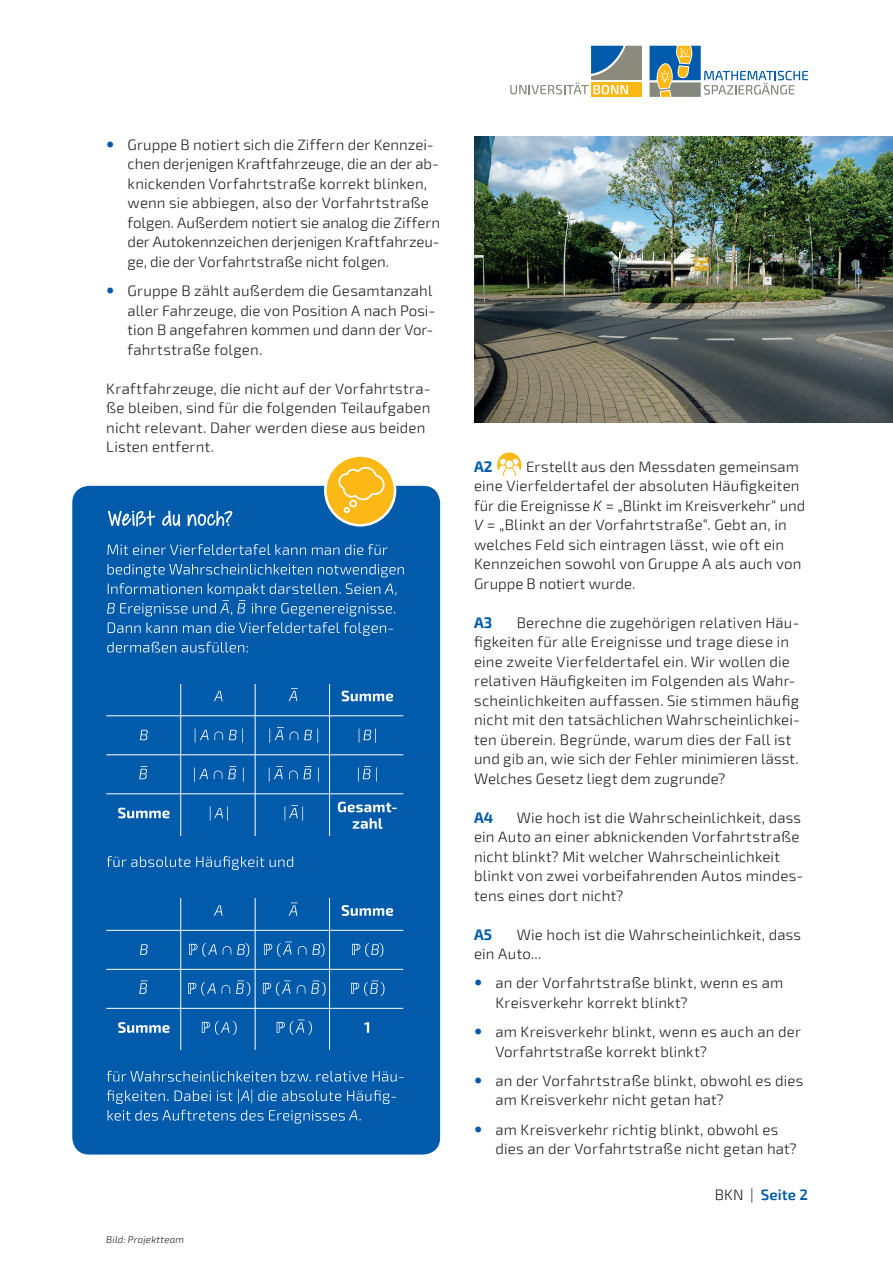
<style>
.page{position:relative;width:893px;height:1263px;background:#fff}
.page>*{position:absolute;margin:0;border:0;box-sizing:border-box;transform-origin:0 0}
.t1{font:300 15px/19.5px "Exo 2";letter-spacing:.01em;color:#231f20}
.t2{font:600 15px "Exo 2";letter-spacing:.01em;color:#015aaa}
.t3{font:700 15px "Exo 2";color:#015aaa}
.t4{font:italic 300 9.75px "Exo 2";letter-spacing:.02em;color:#231f20}
.s1{font-style:italic}
.s2{font-weight:300;color:#231f20}
</style>
<div class="page">
<svg style="left:591px;top:94px;width:51px;height:3px"></svg>
<svg style="left:510px;top:46px;width:132px;height:48px"></svg>
<svg style="left:650px;top:46px;width:158px;height:51px"></svg>
<svg style="left:497px;top:452px;width:25px;height:26px"></svg>
<div style="left:500px;top:458px;width:7px;height:7px;background:#fff;border-radius:50%"></div>
<div style="left:499px;top:458px;width:8px;height:8px;border:1px solid #fcb814;border-radius:50%"></div>
<div style="left:512px;top:458px;width:7px;height:7px;background:#fff;border-radius:50%"></div>
<div style="left:512px;top:458px;width:7px;height:8px;border:1px solid #fcb814;border-radius:50%"></div>
<svg style="left:498px;top:463px;width:23px;height:14px"></svg>
<div style="left:505px;top:460px;width:9px;height:8px;background:#fff;border-radius:50%"></div>
<div style="left:505px;top:460px;width:9px;height:9px;border:1px solid #fcb814;border-radius:50%"></div>
<div style="left:496px;top:451px;width:27px;height:28px;border:1px solid #fff;border-radius:50%"></div>
<img style="left:474px;top:136px;width:419px;height:286px">
<div style="left:72px;top:486px;width:368px;height:668px;background:#015aaa;border-radius:17px"></div>
<svg style="left:108px;top:510px;width:124px;height:17px"></svg>
<hr style="left:180px;top:684px;width:1px;height:152px;background:#fff">
<hr style="left:255px;top:684px;width:1px;height:152px;background:#fff">
<hr style="left:329px;top:684px;width:1px;height:152px;background:#fff">
<hr style="left:180px;top:898px;width:1px;height:152px;background:#fff">
<hr style="left:255px;top:898px;width:1px;height:152px;background:#fff">
<hr style="left:329px;top:898px;width:1px;height:152px;background:#fff">
<svg style="left:108px;top:1110px;width:253px;height:13px"></svg>
<svg style="left:107px;top:1089px;width:289px;height:15px"></svg>
<svg style="left:107px;top:1071px;width:297px;height:11px"></svg>
<svg style="left:277px;top:1019px;width:92px;height:16px"></svg>
<svg style="left:202px;top:1021px;width:35px;height:14px"></svg>
<svg style="left:118px;top:1022px;width:52px;height:11px"></svg>
<svg style="left:351px;top:980px;width:33px;height:16px"></svg>
<svg style="left:311px;top:980px;width:15px;height:16px"></svg>
<svg style="left:297px;top:985px;width:8px;height:9px"></svg>
<svg style="left:263px;top:980px;width:28px;height:16px"></svg>
<svg style="left:236px;top:980px;width:14px;height:16px"></svg>
<svg style="left:222px;top:985px;width:8px;height:9px"></svg>
<svg style="left:188px;top:982px;width:28px;height:14px"></svg>
<svg style="left:139px;top:980px;width:8px;height:14px"></svg>
<svg style="left:352px;top:943px;width:31px;height:14px"></svg>
<svg style="left:298px;top:943px;width:27px;height:14px"></svg>
<svg style="left:264px;top:941px;width:28px;height:16px"></svg>
<svg style="left:237px;top:943px;width:12px;height:14px"></svg>
<svg style="left:223px;top:946px;width:8px;height:9px"></svg>
<svg style="left:189px;top:943px;width:28px;height:14px"></svg>
<svg style="left:140px;top:944px;width:8px;height:11px"></svg>
<svg style="left:214px;top:902px;width:179px;height:14px"></svg>
<svg style="left:107px;top:856px;width:186px;height:14px"></svg>
<svg style="left:118px;top:802px;width:279px;height:27px"></svg>
<svg style="left:289px;top:766px;width:88px;height:16px"></svg>
<svg style="left:228px;top:766px;width:55px;height:16px"></svg>
<svg style="left:214px;top:770px;width:8px;height:9px"></svg>
<svg style="left:139px;top:766px;width:69px;height:16px"></svg>
<svg style="left:304px;top:728px;width:72px;height:15px"></svg>
<svg style="left:290px;top:731px;width:8px;height:9px"></svg>
<svg style="left:229px;top:727px;width:55px;height:16px"></svg>
<svg style="left:140px;top:728px;width:83px;height:15px"></svg>
<svg style="left:214px;top:688px;width:179px;height:13px"></svg>
<svg style="left:107px;top:642px;width:141px;height:11px"></svg>
<svg style="left:108px;top:622px;width:285px;height:14px"></svg>
<svg style="left:107px;top:583px;width:289px;height:33px"></svg>
<svg style="left:108px;top:564px;width:296px;height:13px"></svg>
<svg style="left:107px;top:544px;width:280px;height:11px"></svg>
<hr style="left:106px;top:715px;width:297px;height:1px;background:#fff">
<hr style="left:106px;top:754px;width:297px;height:1px;background:#fff">
<hr style="left:106px;top:793px;width:297px;height:1px;background:#fff">
<hr style="left:106px;top:930px;width:297px;height:1px;background:#fff">
<hr style="left:106px;top:969px;width:297px;height:1px;background:#fff">
<hr style="left:106px;top:1008px;width:297px;height:1px;background:#fff">
<svg style="left:324px;top:456px;width:72px;height:71px"></svg>
<p class="t1" style="left:128px;top:135px;width:314px">Gruppe B notiert sich die Ziffern der Kennzei&shy;chen derjenigen Kraftfahrzeuge, die an der ab&shy;knickenden Vorfahrtstraße korrekt blinken, wenn sie abbiegen, also der Vorfahrtstraße folgen. Außerdem notiert sie analog die Ziffern der Autokennzeichen derjenigen Kraftfahrzeu&shy;ge, die der Vorfahrtstraße nicht folgen.</p>
<p class="t1" style="left:128px;top:281px;width:307px;text-align:justify">Gruppe B zählt außerdem die Gesamtanzahl aller Fahrzeuge, die von Position A nach Posi&shy;tion B angefahren kommen und dann der Vor&shy;fahrtstraße folgen.</p>
<p class="t1" style="left:106px;top:379px;width:326px">Kraftfahrzeuge, die nicht auf der Vorfahrtstra&shy;ße bleiben, sind für die folgenden Teilaufgaben nicht relevant. Daher werden diese aus beiden Listen entfernt.</p>
<p class="t4" style="left:106px;top:1234px;width:79px">Bild: Projektteam</p>
<p class="t3" style="left:474px;top:457px;width:20px">A2</p>
<p class="t1" style="left:474px;top:457px;width:333px;text-indent:52px">Erstellt aus den Messdaten gemeinsam eine Vierfeldertafel der absoluten Häufigkeiten für die Ereignisse <span class="s1">K</span> = „Blinkt im Kreisverkehr“ und <span class="s1">V</span> = „Blinkt an der Vorfahrtstraße“. Gebt an, in welches Feld sich eintragen lässt, wie oft ein Kennzeichen sowohl von Gruppe A als auch von Gruppe B notiert wurde.</p>
<p class="t3" style="left:474px;top:613px;width:20px">A3</p>
<p class="t1" style="left:474px;top:613px;width:327px;text-indent:43px">Berechne die zugehörigen relativen Häu&shy;figkeiten für alle Ereignisse und trage diese in eine zweite Vierfeldertafel ein. Wir wollen die relativen Häufigkeiten im Folgenden als Wahr&shy;scheinlichkeiten auffassen. Sie stimmen häufig nicht mit den tatsächlichen Wahrscheinlichkei&shy;ten überein. Begründe, warum dies der Fall ist und gib an, wie sich der Fehler minimieren lässt.<br>Welches Gesetz liegt dem zugrunde?</p>
<p class="t3" style="left:474px;top:808px;width:21px">A4</p>
<p class="t1" style="left:474px;top:808px;width:331px;text-indent:43px">Wie hoch ist die Wahrscheinlichkeit, dass ein Auto an einer abknickenden Vorfahrtstraße nicht blinkt? Mit welcher Wahrscheinlichkeit blinkt von zwei vorbeifahrenden Autos mindes&shy;tens eines dort nicht?</p>
<p class="t3" style="left:474px;top:925px;width:20px">A5</p>
<p class="t1" style="left:474px;top:925px;width:329px;text-indent:43px">Wie hoch ist die Wahrscheinlichkeit, dass ein Auto...</p>
<p class="t1" style="left:495px;top:974px;width:289px">an der Vorfahrtstraße blinkt, wenn es am<br>Kreisverkehr korrekt blinkt?</p>
<p class="t1" style="left:495px;top:1022px;width:307px">am Kreisverkehr blinkt, wenn es auch an der<br>Vorfahrtstraße korrekt blinkt?</p>
<p class="t1" style="left:495px;top:1071px;width:310px">an der Vorfahrtstraße blinkt, obwohl es dies am Kreisverkehr nicht getan hat?</p>
<p class="t1" style="left:495px;top:1120px;width:303px">am Kreisverkehr richtig blinkt, obwohl es dies an der Vorfahrtstraße nicht getan hat?</p>
<p class="t2" style="left:715px;top:1186px;width:95px"><span class="s2">BKN |</span> Seite 2</p>
</div>
